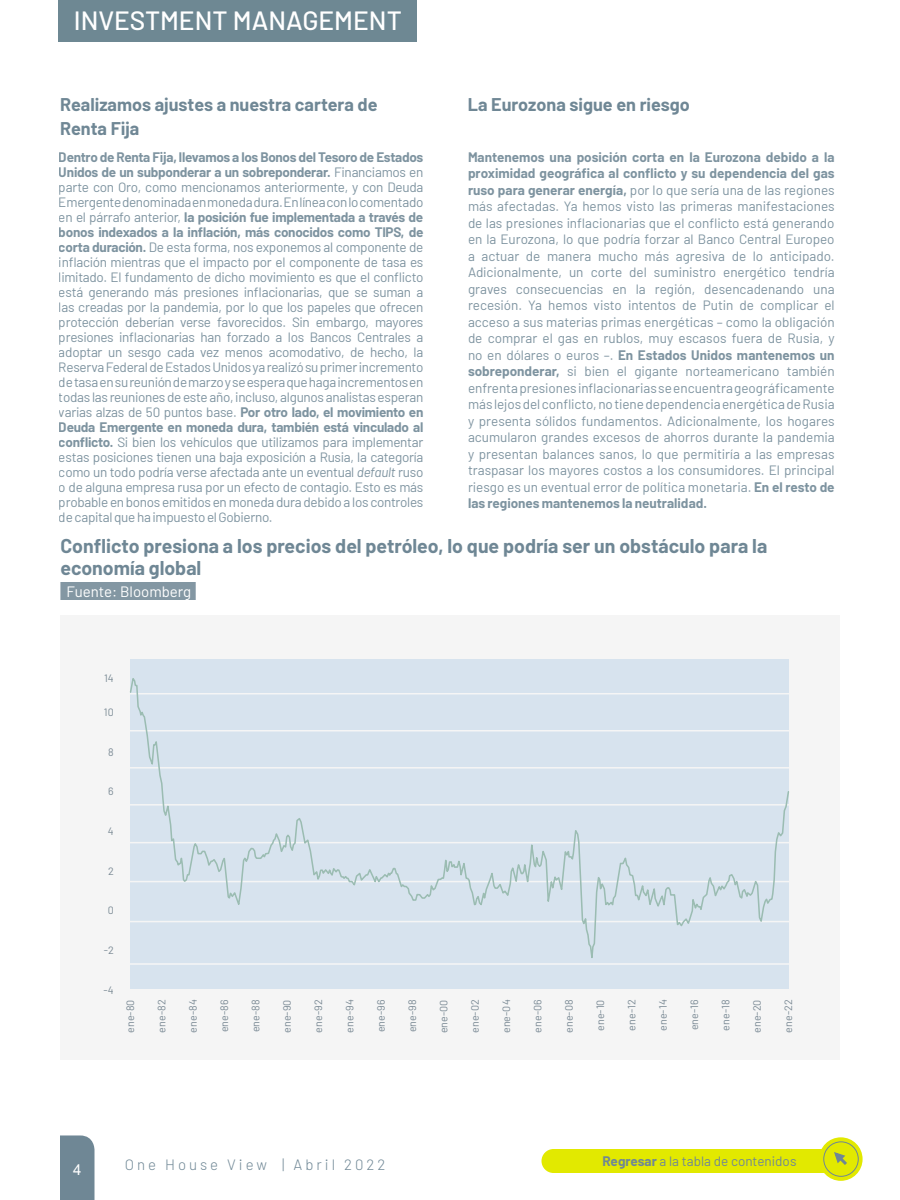
<style>
.page{position:relative;width:900px;height:1200px;background:#fff}
.page>*{position:absolute;margin:0;border:0;box-sizing:border-box;transform-origin:0 0}
.t1{font:500 26.4px "Barlow";color:#fff}
.t2{font:700 19.5px/22.5px "Barlow";color:#6f8795}
.t3{font:700 18px/24px "Barlow";color:#6f8795}
.t4{font:300 15px "Barlow";letter-spacing:.2em;color:#6f8795}
.t5{font:15px "Barlow";color:#fff}
.t6{font:15px "Arial";color:#fff}
.t7{font:13.5px/15px "Barlow";letter-spacing:-.01em;color:#6f8795;text-align:justify}
.t8{font:10.65px "Barlow";letter-spacing:.005em;color:#768692}
.s1{font-weight:700}
.s2{font-style:italic}
</style>
<div class="page">
<div style="left:60px;top:582px;width:136px;height:18px;background:#8397a3"></div>
<svg style="left:129px;top:659px;width:661px;height:330px;background:#d7e3ed"></svg>
<div style="left:58px;top:0;width:359px;height:41px;background:#6e8893"></div>
<div style="left:542px;top:1149px;width:319px;height:24px;background:#e2e900;border-radius:12px"></div>
<svg style="left:819px;top:1137px;width:44px;height:44px"></svg>
<svg style="left:832px;top:1150px;width:18px;height:18px"></svg>
<div style="left:823px;top:1141px;width:36px;height:36px;border:1px solid #6f8795;border-radius:50%"></div>
<div style="left:60px;top:1135px;width:34px;height:65px;background:#6f8795"></div>
<h1 class="t1" style="left:74px;top:2px;width:330px">INVESTMENT MANAGEMENT</h1>
<h3 class="t3" style="left:60px;top:91px;width:319px">Realizamos ajustes a nuestra cartera de<br>Renta Fija</h3>
<h3 class="t3" style="left:468px;top:91px;width:224px">La Eurozona sigue en riesgo</h3>
<p class="t7" style="left:59px;top:149px;width:366px"><span class="s1">Dentro de Renta Fija, llevamos a los Bonos del Tesoro de Estados Unidos de un subponderar a un sobreponderar.</span> Financiamos en parte con Oro, como mencionamos anteriormente, y con Deuda Emergente denominada en moneda dura. En línea con lo comentado en el párrafo anterior, <span class="s1">la posición fue implementada a través de bonos indexados a la inflación, más conocidos como TIPS, de corta duración.</span> De esta forma, nos exponemos al componente de inflación mientras que el impacto por el componente de tasa es limitado. El fundamento de dicho movimiento es que el conflicto está generando más presiones inflacionarias, que se suman a las creadas por la pandemia, por lo que los papeles que ofrecen protección deberían verse favorecidos. Sin embargo, mayores presiones inflacionarias han forzado a los Bancos Centrales a adoptar un sesgo cada vez menos acomodativo, de hecho, la Reserva Federal de Estados Unidos ya realizó su primer incremento de tasa en su reunión de marzo y se espera que haga incrementos en todas las reuniones de este año, incluso, algunos analistas esperan varias alzas de 50 puntos base. <span class="s1">Por otro lado, el movimiento en Deuda Emergente en moneda dura, también está vinculado al conflicto.</span> Si bien los vehículos que utilizamos para implementar estas posiciones tienen una baja exposición a Rusia, la categoría como un todo podría verse afectada ante un eventual <span class="s2">default</span> ruso o de alguna empresa rusa por un efecto de contagio. Esto es más probable en bonos emitidos en moneda dura debido a los controles de capital que ha impuesto el Gobierno.</p>
<p class="t7" style="left:468px;top:148px;width:368px;line-height:16.5px"><span class="s1">Mantenemos una posición corta en la Eurozona debido a la proximidad geográfica al conflicto y su dependencia del gas ruso para generar energía,</span> por lo que sería una de las regiones más afectadas. Ya hemos visto las primeras manifestaciones de las presiones inflacionarias que el conflicto está generando en la Eurozona, lo que podría forzar al Banco Central Europeo a actuar de manera mucho más agresiva de lo anticipado.<br>Adicionalmente, un corte del suministro energético tendría graves consecuencias en la región, desencadenando una recesión. Ya hemos visto intentos de Putin de complicar el acceso a sus materias primas energéticas – como la obligación de comprar el gas en rublos, muy escasos fuera de Rusia, y no en dólares o euros –. <span class="s1">En Estados Unidos mantenemos un sobreponderar,</span> si bien el gigante norteamericano también enfrenta presiones inflacionarias se encuentra geográficamente más lejos del conflicto, no tiene dependencia energética de Rusia y presenta sólidos fundamentos. Adicionalmente, los hogares acumularon grandes excesos de ahorros durante la pandemia y presentan balances sanos, lo que permitiría a las empresas traspasar los mayores costos a los consumidores. El principal riesgo es un eventual error de política monetaria. <span class="s1">En el resto de las regiones mantenemos la neutralidad.</span></p>
<h2 class="t2" style="left:60px;top:533px;width:708px">Conflicto presiona a los precios del petróleo, lo que podría ser un obstáculo para la economía global</h2>
<p class="t5" style="left:66px;top:581px;width:126px">Fuente: Bloomberg</p>
<p class="t8" style="left:104px;top:670px;width:11px">14</p>
<p class="t8" style="left:104px;top:705px;width:11px">10</p>
<p class="t8" style="left:108px;top:744px;width:7px">8</p>
<p class="t8" style="left:108px;top:784px;width:7px">6</p>
<p class="t8" style="left:108px;top:823px;width:7px">4</p>
<p class="t8" style="left:108px;top:863px;width:7px">2</p>
<p class="t8" style="left:108px;top:903px;width:8px">0</p>
<p class="t8" style="left:104px;top:943px;width:12px">-2</p>
<p class="t8" style="left:104px;top:982px;width:12px">-4</p>
<p class="t8" style="left:123px;top:1033px;width:35px;rotate:-90deg">ene-80</p>
<p class="t8" style="left:154px;top:1033px;width:34px;rotate:-90deg">ene-82</p>
<p class="t8" style="left:185px;top:1033px;width:35px;rotate:-90deg">ene-84</p>
<p class="t8" style="left:217px;top:1032px;width:34px;rotate:-90deg">ene-86</p>
<p class="t8" style="left:248px;top:1032px;width:34px;rotate:-90deg">ene-88</p>
<p class="t8" style="left:279px;top:1033px;width:35px;rotate:-90deg">ene-90</p>
<p class="t8" style="left:311px;top:1033px;width:34px;rotate:-90deg">ene-92</p>
<p class="t8" style="left:342px;top:1033px;width:35px;rotate:-90deg">ene-94</p>
<p class="t8" style="left:373px;top:1032px;width:34px;rotate:-90deg">ene-96</p>
<p class="t8" style="left:405px;top:1032px;width:34px;rotate:-90deg">ene-98</p>
<p class="t8" style="left:436px;top:1033px;width:35px;rotate:-90deg">ene-00</p>
<p class="t8" style="left:467px;top:1033px;width:35px;rotate:-90deg">ene-02</p>
<p class="t8" style="left:499px;top:1033px;width:35px;rotate:-90deg">ene-04</p>
<p class="t8" style="left:530px;top:1033px;width:35px;rotate:-90deg">ene-06</p>
<p class="t8" style="left:561px;top:1033px;width:35px;rotate:-90deg">ene-08</p>
<p class="t8" style="left:593px;top:1031px;width:33px;rotate:-90deg">ene-10</p>
<p class="t8" style="left:624px;top:1031px;width:33px;rotate:-90deg">ene-12</p>
<p class="t8" style="left:655px;top:1031px;width:33px;rotate:-90deg">ene-14</p>
<p class="t8" style="left:687px;top:1030px;width:32px;rotate:-90deg">ene-16</p>
<p class="t8" style="left:718px;top:1031px;width:32px;rotate:-90deg">ene-18</p>
<p class="t8" style="left:749px;top:1033px;width:35px;rotate:-90deg">ene-20</p>
<p class="t8" style="left:781px;top:1033px;width:35px;rotate:-90deg">ene-22</p>
<p class="t6" style="left:73px;top:1160px;width:10px">4</p>
<p class="t4" style="left:125px;top:1154px;width:262px">One House View | Abril 2022</p>
<p class="t7" style="left:602px;top:1152px;width:196px"><span class="s1">Regresar</span> a la tabla de contenidos</p>
</div>
